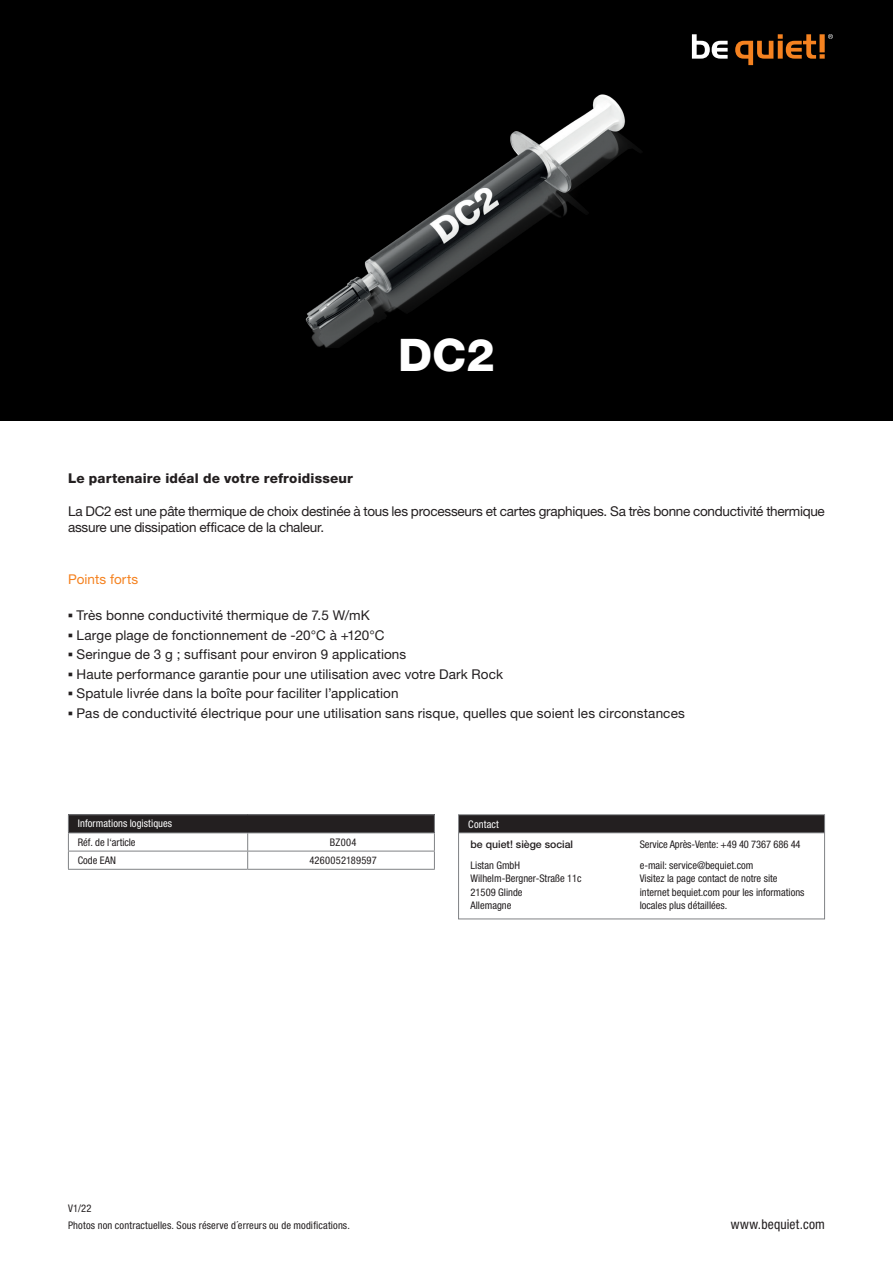
<style>
.page{position:relative;width:893px;height:1263px;background:#fff}
.page>*{position:absolute;margin:0;border:0;box-sizing:border-box;transform-origin:0 0}
.Absatzformat_1{font:800 45px "Helvetica Neue LT Pro";color:#fff}
.t1{font:13.5px "Helvetica Neue LT Pro";letter-spacing:.005em;color:#231f20}
.t2{font:13.5px/16.5px "Helvetica Neue LT Pro";letter-spacing:-.02em;color:#231f20}
.t3{font:800 13.5px "Helvetica Neue LT Pro";letter-spacing:.015em;color:#231f20}
.t4{font:condensed 13.5px "Helvetica Neue LT Pro";letter-spacing:.015em;color:#231f20}
.t5{font:13.5px "Helvetica Neue LT Pro";letter-spacing:.01em;color:#f58220}
.Absatzformat_1-2{font:condensed 10.5px "Helvetica Neue LT Pro";color:#231f20}
.t6{font:condensed 10.5px "Helvetica Neue LT Pro";letter-spacing:.01em;color:#fff}
.Absatzformat_1-3{font:500 10.5px "Helvetica Neue LT Pro";color:#231f20}
.Absatzformat_1-4{font:condensed 10.5px "Helvetica Neue LT Pro";letter-spacing:.02em;color:#231f20}
.s1{font-family:"Franklin Gothic";font-weight:500}
</style>
<div class="page">
<div style="left:0;top:0;width:893px;height:421px;background:#000"></div>
<img style="left:305px;top:34px;width:448px;height:313px">
<svg style="left:692px;top:34px;width:36px;height:25px"></svg>
<svg style="left:735px;top:34px;width:98px;height:31px"></svg>
<div style="left:68px;top:815px;width:366px;height:18px;background:#231f20"></div>
<hr style="left:68px;top:814px;width:180px;height:1px;background:#808285">
<hr style="left:248px;top:814px;width:187px;height:1px;background:#808285">
<hr style="left:68px;top:832px;width:180px;height:1px;background:#808285">
<hr style="left:248px;top:832px;width:187px;height:1px;background:#808285">
<hr style="left:68px;top:851px;width:180px;height:1px;background:#808285">
<svg style="left:68px;top:815px;width:1px;height:54px"></svg>
<hr style="left:248px;top:851px;width:187px;height:1px;background:#808285">
<svg style="left:247px;top:833px;width:1px;height:36px"></svg>
<svg style="left:434px;top:815px;width:1px;height:54px"></svg>
<hr style="left:68px;top:869px;width:180px;height:1px;background:#808285">
<hr style="left:248px;top:869px;width:187px;height:1px;background:#808285">
<div style="left:459px;top:815px;width:365px;height:18px;background:#231f20"></div>
<hr style="left:459px;top:832px;width:365px;height:1px;background:#808285">
<div style="left:458px;top:814px;width:367px;height:105px;border:1px solid #808285"></div>
<p class="Absatzformat_1" style="left:398px;top:328px;width:98px">DC2</p>
<p class="t3" style="left:68px;top:470px;width:286px">Le partenaire idéal de votre refroidisseur</p>
<p class="t2" style="left:68px;top:502px;width:758px">La DC2 est une pâte thermique de choix destinée à tous les processeurs et cartes graphiques. Sa très bonne conductivité thermique assure une dissipation efficace de la chaleur.</p>
<p class="t5" style="left:68px;top:571px;width:72px">Points forts</p>
<p class="t1" style="left:68px;top:607px;width:303px"><span class="s1">▪</span> Très bonne conductivité thermique de 7.5 W/mK</p>
<p class="t1" style="left:68px;top:626px;width:318px"><span class="s1">▪</span> Large plage de fonctionnement de -20°C à +120°C</p>
<p class="t1" style="left:68px;top:646px;width:340px"><span class="s1">▪</span> Seringue de 3 g ; suffisant pour environ 9 applications</p>
<p class="t1" style="left:68px;top:665px;width:437px"><span class="s1">▪</span> Haute performance garantie pour une utilisation avec votre Dark Rock</p>
<p class="t1" style="left:68px;top:685px;width:332px"><span class="s1">▪</span> Spatule livrée dans la boîte pour faciliter l’application</p>
<p class="t1" style="left:68px;top:704px;width:618px"><span class="s1">▪</span> Pas de conductivité électrique pour une utilisation sans risque, quelles que soient les circonstances</p>
<p class="t6" style="left:78px;top:817px;width:96px">Informations logistiques</p>
<p class="Absatzformat_1-2" style="left:78px;top:836px;width:59px">Réf. de l‘article</p>
<p class="Absatzformat_1-2" style="left:330px;top:836px;width:28px">BZ004</p>
<p class="Absatzformat_1-2" style="left:78px;top:854px;width:40px">Code EAN</p>
<p class="Absatzformat_1-4" style="left:309px;top:854px;width:69px">4260052189597</p>
<p class="t6" style="left:468px;top:818px;width:32px">Contact</p>
<p class="Absatzformat_1-3" style="left:471px;top:838px;width:104px">be quiet! siège social</p>
<p class="Absatzformat_1-2" style="left:471px;top:859px;width:51px">Listan GmbH</p>
<p class="Absatzformat_1-2" style="left:471px;top:872px;width:113px">Wilhelm-Bergner-Straße 11c</p>
<p class="Absatzformat_1-2" style="left:471px;top:886px;width:54px">21509 Glinde</p>
<p class="Absatzformat_1-2" style="left:471px;top:899px;width:42px">Allemagne</p>
<p class="Absatzformat_1-2" style="left:640px;top:838px;width:162px">Service Après-Vente: +49 40 7367 686 44</p>
<p class="Absatzformat_1-2" style="left:640px;top:859px;width:115px">e-mail: service@bequiet.com</p>
<p class="Absatzformat_1-2" style="left:640px;top:872px;width:139px">Visitez la page contact de notre site</p>
<p class="Absatzformat_1-2" style="left:640px;top:886px;width:166px">internet bequiet.com pour les informations</p>
<p class="Absatzformat_1-2" style="left:640px;top:899px;width:89px">locales plus détaillées.</p>
<p class="Absatzformat_1-2" style="left:68px;top:1202px;width:25px">V1/22</p>
<p class="Absatzformat_1-2" style="left:68px;top:1219px;width:283px">Photos non contractuelles. Sous réserve d´erreurs ou de modifications.</p>
<p class="t4" style="left:731px;top:1216px;width:96px">www.bequiet.com</p>
</div>
